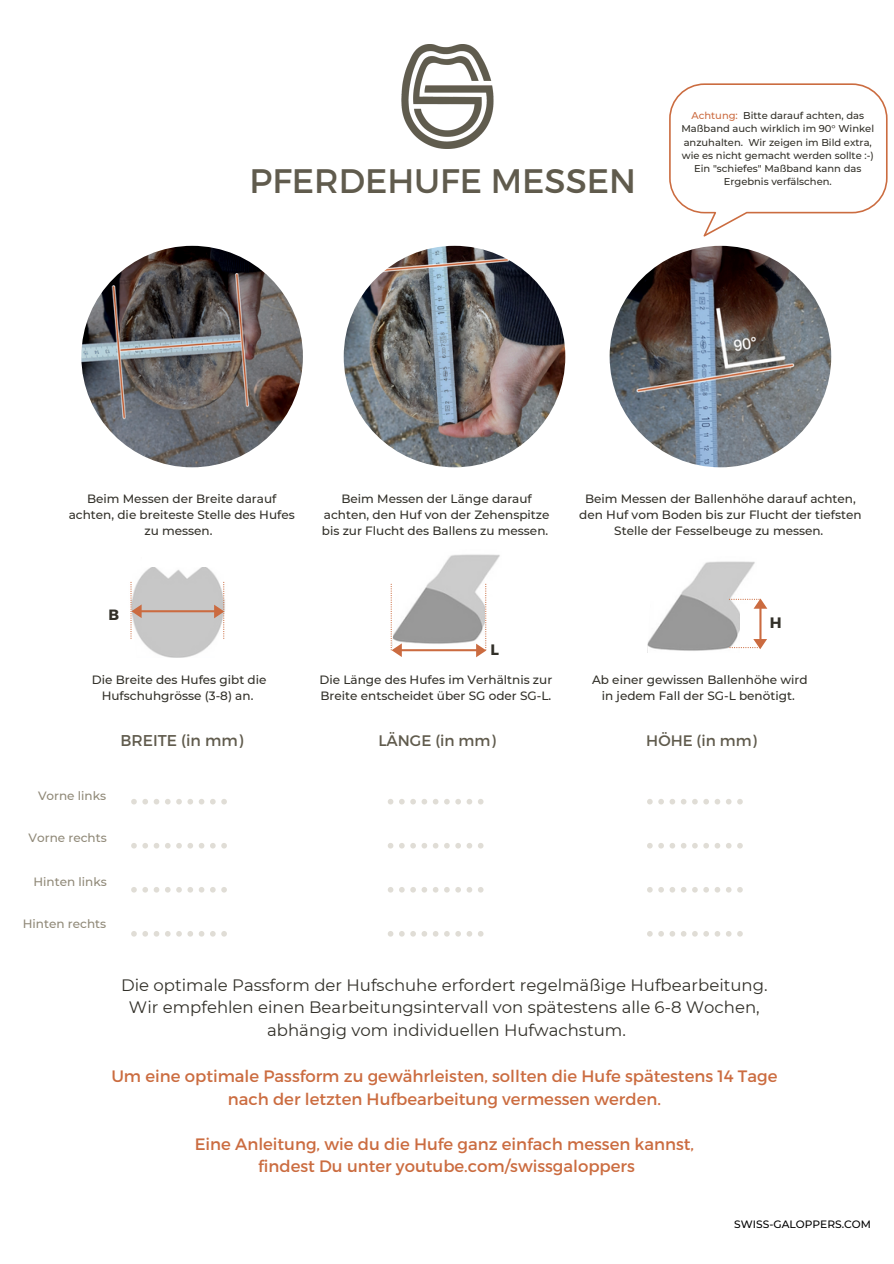
<style>
.page{position:relative;width:894px;height:1264px;background:#fff}
.page>*{position:absolute;margin:0;border:0;box-sizing:border-box;transform-origin:0 0}
.t1{font:33.9px "Montserrat";color:#605b4d}
.t2{font:16.5px "Montserrat";color:#cb6c40}
.t3{font:16.5px "Montserrat";color:#323029}
.t4{font:15.6px "Montserrat";color:#605b4d}
.t5{font:15.3px "Montserrat";color:#605b4d}
.t6{font:15.15px "Montserrat";color:#605b4d}
.t7{font:700 15.15px "Montserrat";color:#323029}
.t8{font:700 14.85px "Montserrat";color:#323029}
.t9{font:500 12px/16px "Montserrat";color:#323029;text-align:center}
.t10{font:500 12px "Montserrat";color:#908978}
.t11{font:500 10.65px "Montserrat";color:#000}
.t12{font:500 9.9px/13.2px "Montserrat";color:#323029;text-align:center}
.s1{color:#cb6b40}
</style>
<div class="page">
<img style="left:81px;top:246px;width:222px;height:221px;border-radius:50%">
<img style="left:609px;top:246px;width:222px;height:221px;border-radius:50%">
<img style="left:651px;top:561px;width:104px;height:90px">
<svg style="left:647px;top:638px;width:4px;height:15px"></svg>
<div style="left:739px;top:604px;width:28px;height:57px;background:#fff"></div>
<svg style="left:728px;top:598px;width:39px;height:51px"></svg>
<img style="left:343px;top:246px;width:222px;height:221px;border-radius:50%">
<img style="left:433px;top:554px;width:67px;height:42px">
<svg style="left:390px;top:579px;width:96px;height:79px"></svg>
<img style="left:137px;top:567px;width:87px;height:15px">
<svg style="left:130px;top:582px;width:95px;height:76px;background:#d0cbc9"></svg>
<img style="left:401px;top:45px;width:92px;height:103px">
<svg style="left:131px;top:799px;width:96px;height:5px"></svg>
<svg style="left:131px;top:843px;width:96px;height:5px"></svg>
<svg style="left:131px;top:887px;width:96px;height:5px"></svg>
<svg style="left:131px;top:931px;width:96px;height:5px"></svg>
<svg style="left:388px;top:799px;width:95px;height:5px"></svg>
<svg style="left:388px;top:843px;width:95px;height:5px"></svg>
<svg style="left:388px;top:887px;width:95px;height:5px"></svg>
<svg style="left:388px;top:931px;width:95px;height:5px"></svg>
<svg style="left:647px;top:799px;width:95px;height:5px"></svg>
<svg style="left:647px;top:843px;width:95px;height:5px"></svg>
<svg style="left:647px;top:887px;width:95px;height:5px"></svg>
<svg style="left:647px;top:931px;width:95px;height:5px"></svg>
<svg style="left:669px;top:83px;width:218px;height:153px"></svg>
<p class="t1" style="left:249px;top:159px;width:388px">PFERDEHUFE MESSEN</p>
<p class="t12" style="left:681px;top:109px;width:194px"><span class="s1">Achtung:</span> Bitte darauf achten, das Maßband auch wirklich im 90° Winkel anzuhalten. Wir zeigen im Bild extra, wie es nicht gemacht werden sollte :-)<br>Ein "schiefes" Maßband kann das Ergebnis verfälschen.</p>
<p class="t9" style="left:69px;top:491px;width:227px">Beim Messen der Breite darauf achten, die breiteste Stelle des Hufes zu messen.</p>
<p class="t9" style="left:322px;top:491px;width:229px">Beim Messen der Länge darauf achten, den Huf von der Zehenspitze bis zur Flucht des Ballens zu messen.</p>
<p class="t8" style="left:109px;top:605px;width:12px">B</p>
<p class="t7" style="left:490px;top:639px;width:10px">L</p>
<p class="t9" style="left:579px;top:491px;width:284px">Beim Messen der Ballenhöhe darauf achten, den Huf vom Boden bis zur Flucht der tiefsten<br>Stelle der Fesselbeuge zu messen.</p>
<p class="t7" style="left:769px;top:613px;width:13px">H</p>
<p class="t9" style="left:92px;top:671px;width:176px">Die Breite des Hufes gibt die<br>Hufschuhgrösse (3-8) an.</p>
<p class="t9" style="left:319px;top:671px;width:234px;text-align:left">Die Länge des Hufes im Verhältnis zur<br>Breite entscheidet über SG oder SG-L.</p>
<p class="t9" style="left:592px;top:671px;width:217px">Ab einer gewissen Ballenhöhe wird</p>
<p class="t9" style="left:601px;top:687px;width:194px">in jedem Fall der SG-L benötigt.</p>
<p class="t4" style="left:120px;top:730px;width:124px">BREITE (in mm)</p>
<p class="t5" style="left:378px;top:731px;width:119px">LÄNGE (in mm)</p>
<p class="t6" style="left:646px;top:730px;width:112px">HÖHE (in mm)</p>
<p class="t10" style="left:38px;top:788px;width:70px">Vorne links</p>
<p class="t10" style="left:29px;top:830px;width:80px">Vorne rechts</p>
<p class="t10" style="left:33px;top:874px;width:75px">Hinten links</p>
<p class="t10" style="left:23px;top:916px;width:85px">Hinten rechts</p>
<p class="t3" style="left:121px;top:974px;width:648px">Die optimale Passform der Hufschuhe erfordert regelmäßige Hufbearbeitung.</p>
<p class="t3" style="left:129px;top:997px;width:632px">Wir empfehlen einen Bearbeitungsintervall von spätestens alle 6-8 Wochen,</p>
<p class="t3" style="left:267px;top:1019px;width:360px">abhängig vom individuellen Hufwachstum.</p>
<p class="t2" style="left:111px;top:1065px;width:667px">Um eine optimale Passform zu gewährleisten, sollten die Hufe spätestens 14 Tage</p>
<p class="t2" style="left:228px;top:1088px;width:434px">nach der letzten Hufbearbeitung vermessen werden.</p>
<p class="t2" style="left:195px;top:1133px;width:500px">Eine Anleitung, wie du die Hufe ganz einfach messen kannst,</p>
<p class="t2" style="left:258px;top:1155px;width:378px">findest Du unter youtube.com/swissgaloppers</p>
<p class="t11" style="left:734px;top:1217px;width:138px">SWISS-GALOPPERS.COM</p>
</div>
